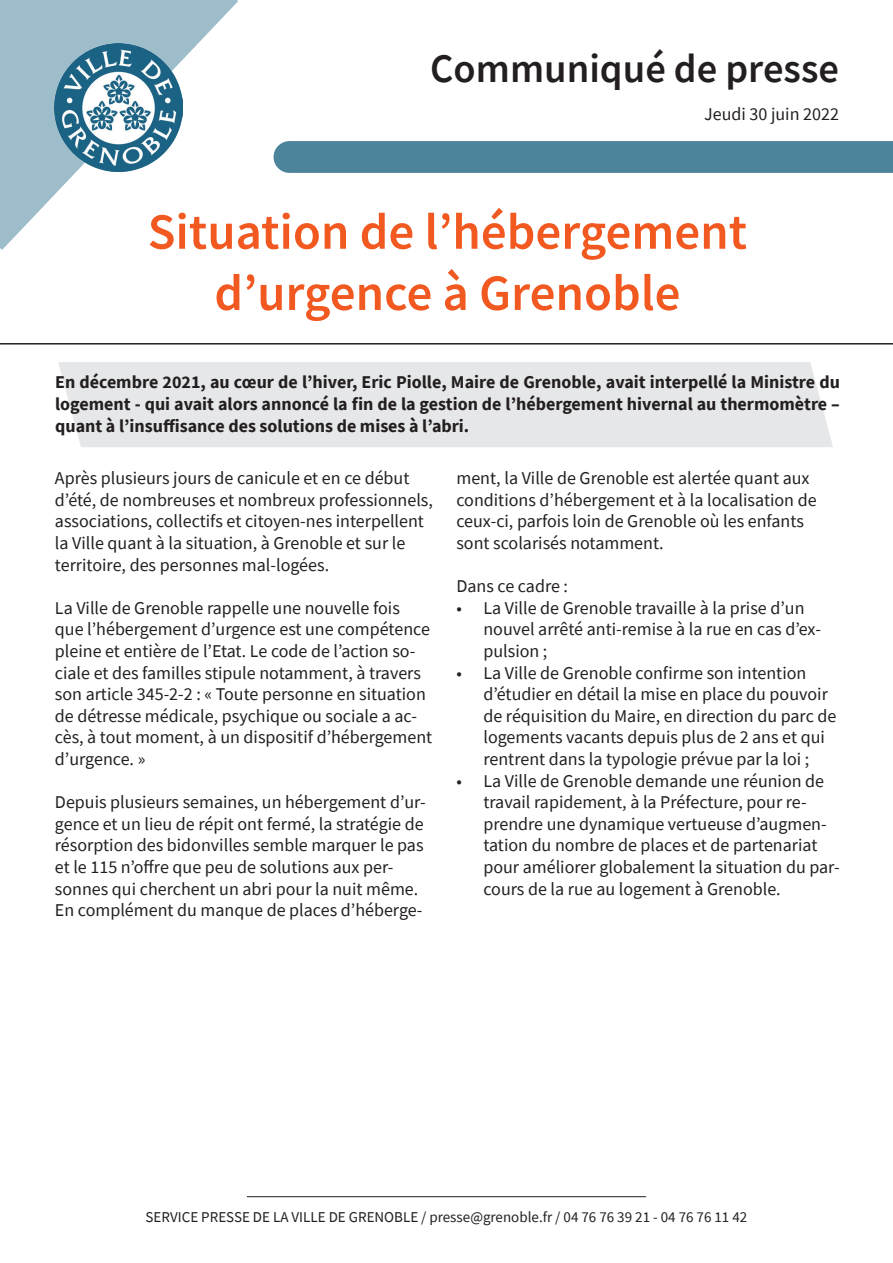
<style>
.page{position:relative;width:893px;height:1263px;background:#fff}
.page>*{position:absolute;margin:0;border:0;box-sizing:border-box;transform-origin:0 0}
.t1{font:600 51px/61.2px "Source Sans Pro";color:#f15921;text-align:center}
.t2{font:600 40.5px "Source Sans Pro";color:#231f20}
.t3{font:18px/21.6px "Source Sans Pro";color:#231f20}
.t4{font:700 18px/21.6px "Source Sans Pro";color:#231f20;text-align:justify}
.t5{font:15px "Source Sans Pro";color:#231f20}
</style>
<div class="page">
<svg style="left:0;top:0;width:238px;height:250px"></svg>
<hr style="left:0;top:343px;width:893px;height:1px;background:#231f20">
<hr style="left:247px;top:1196px;width:399px;height:1px;background:#231f20">
<img style="left:54px;top:43px;width:129px;height:129px">
<div style="left:274px;top:141px;width:619px;height:32px;background:#4b849b"></div>
<div style="left:58px;top:362px;width:775px;height:85px;background:#e6e7e9"></div>
<h2 class="t2" style="left:430px;top:42px;width:410px">Communiqué de presse</h2>
<p class="t3" style="left:704px;top:103px;width:136px">Jeudi 30 juin 2022</p>
<h1 class="t1" style="left:148px;top:201px;width:601px">Situation de l’hébergement d’urgence à Grenoble</h1>
<p class="t4" style="left:55px;top:371px;width:786px">En décembre 2021, au cœur de l’hiver, Eric Piolle, Maire de Grenoble, avait interpellé la Ministre du logement - qui avait alors annoncé la fin de la gestion de l’hébergement hivernal au thermomètre – quant à l’insuffisance des solutions de mises à l’abri.</p>
<p class="t3" style="left:55px;top:467px;width:380px">Après plusieurs jours de canicule et en ce début d’été, de nombreuses et nombreux professionnels, associations, collectifs et citoyen-nes interpellent la Ville quant à la situation, à Grenoble et sur le territoire, des personnes mal-logées.</p>
<p class="t3" style="left:55px;top:597px;width:379px">La Ville de Grenoble rappelle une nouvelle fois que l’hébergement d’urgence est une compétence pleine et entière de l’Etat. Le code de l’action so&shy;ciale et des familles stipule notamment, à travers son article 345-2-2 : « Toute personne en situation de détresse médicale, psychique ou sociale a ac&shy;cès, à tout moment, à un dispositif d’hébergement d’urgence. »</p>
<p class="t3" style="left:55px;top:791px;width:372px">Depuis plusieurs semaines, un hébergement d’ur&shy;gence et un lieu de répit ont fermé, la stratégie de résorption des bidonvilles semble marquer le pas et le 115 n’offre que peu de solutions aux per&shy;sonnes qui cherchent un abri pour la nuit même.<br>En complément du manque de places d’héberge-</p>
<p class="t3" style="left:456px;top:467px;width:362px">ment, la Ville de Grenoble est alertée quant aux conditions d’hébergement et à la localisation de ceux-ci, parfois loin de Grenoble où les enfants sont scolarisés notamment.</p>
<p class="t3" style="left:456px;top:575px;width:113px">Dans ce cadre :</p>
<p class="t3" style="left:483px;top:597px;width:339px;text-indent:-27px">• La Ville de Grenoble travaille à la prise d’un nouvel arrêté anti-remise à la rue en cas d’ex&shy;pulsion ;</p>
<p class="t3" style="left:483px;top:662px;width:354px;text-indent:-27px">• La Ville de Grenoble confirme son intention d’étudier en détail la mise en place du pouvoir de réquisition du Maire, en direction du parc de logements vacants depuis plus de 2 ans et qui rentrent dans la typologie prévue par la loi ;</p>
<p class="t3" style="left:483px;top:770px;width:358px;text-indent:-27px">• La Ville de Grenoble demande une réunion de travail rapidement, à la Préfecture, pour re&shy;prendre une dynamique vertueuse d’augmen&shy;tation du nombre de places et de partenariat pour améliorer globalement la situation du par&shy;cours de la rue au logement à Grenoble.</p>
<p class="t5" style="left:146px;top:1207px;width:603px">SERVICE PRESSE DE LA VILLE DE GRENOBLE / presse@grenoble.fr / 04 76 76 39 21 - 04 76 76 11 42</p>
</div>
